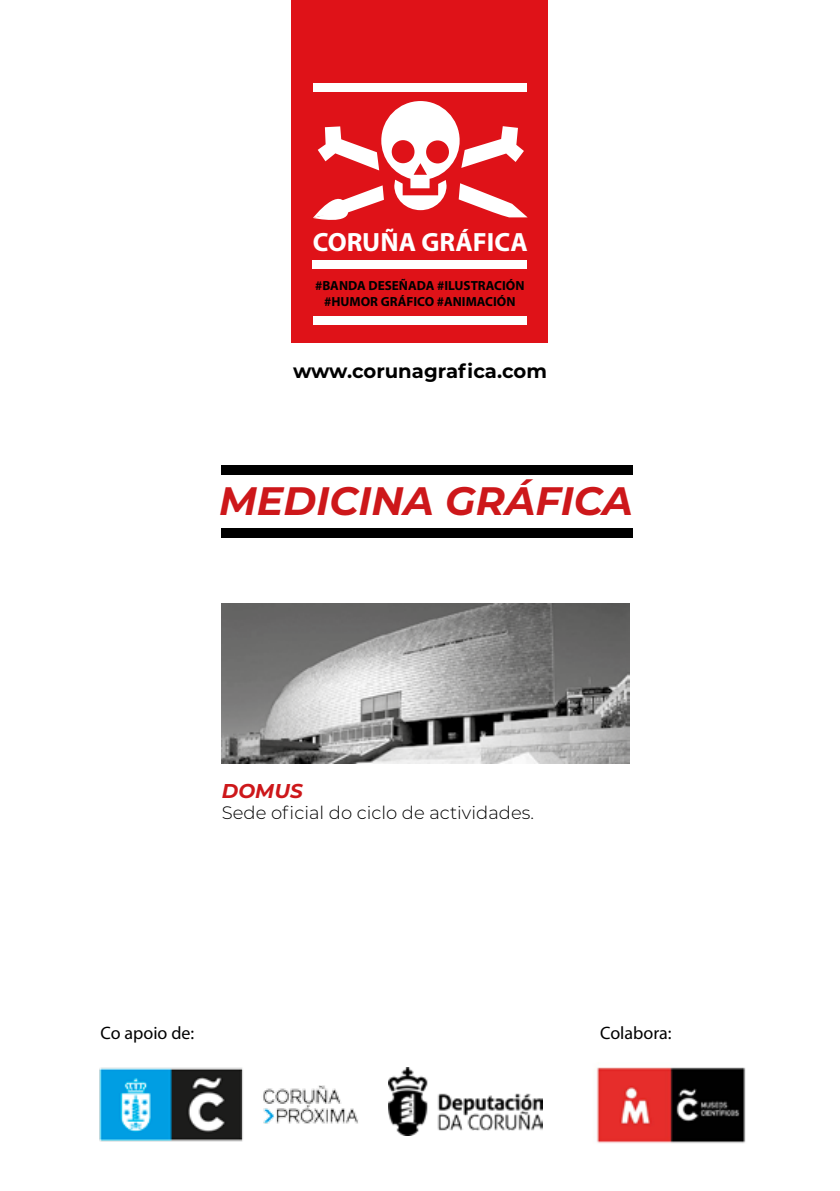
<style>
.page{position:relative;width:840px;height:1191px;background:#fff}
.page>*{position:absolute;margin:0;border:0;box-sizing:border-box;transform-origin:0 0}
.t1{font:italic 700 39.6px "Montserrat";color:#cd171a}
.t2{font:700 26.4px "Myriad Pro";color:#fff}
.t3{font:italic 700 20px "Montserrat";color:#cd171a}
.t4{font:700 19.6px "Montserrat";color:#000}
.t5{font:300 18px "Montserrat";color:#000}
.t6{font:18px "Myriad Pro";color:#000}
.t7{font:700 13.2px/15.8px "Myriad Pro";color:#000;text-align:center}
</style>
<div class="page">
<img style="left:222px;top:603px;width:406px;height:160px">
<div style="left:291px;top:0;width:257px;height:343px;background:#df1218"></div>
<svg style="left:313px;top:101px;width:214px;height:119px"></svg>
<div style="left:312px;top:260px;width:215px;height:9px;background:#fff"></div>
<div style="left:313px;top:83px;width:213px;height:9px;background:#fff"></div>
<div style="left:313px;top:316px;width:214px;height:9px;background:#fff"></div>
<div style="left:221px;top:528px;width:411px;height:9px;background:#000"></div>
<div style="left:221px;top:465px;width:411px;height:10px;background:#000"></div>
<img style="left:99px;top:1067px;width:259px;height:74px">
<img style="left:388px;top:1067px;width:153px;height:68px">
<img style="left:597px;top:1067px;width:149px;height:77px">
<h2 class="t2" style="left:312px;top:225px;width:216px">CORUÑA GRÁFICA</h2>
<p class="t7" style="left:315px;top:277px;width:211px">#BANDA DESEÑADA #ILUSTRACIÓN #HUMOR GRÁFICO #ANIMACIÓN</p>
<h3 class="t4" style="left:293px;top:356px;width:255px">www.corunagrafica.com</h3>
<h1 class="t1" style="left:219px;top:473px;width:415px">MEDICINA GRÁFICA</h1>
<h3 class="t3" style="left:222px;top:776px;width:83px">DOMUS</h3>
<h3 class="t5" style="left:222px;top:800px;width:313px">Sede oficial do ciclo de actividades.</h3>
<h3 class="t6" style="left:101px;top:1022px;width:95px">Co apoio de:</h3>
<h3 class="t6" style="left:599px;top:1022px;width:73px">Colabora:</h3>
</div>
